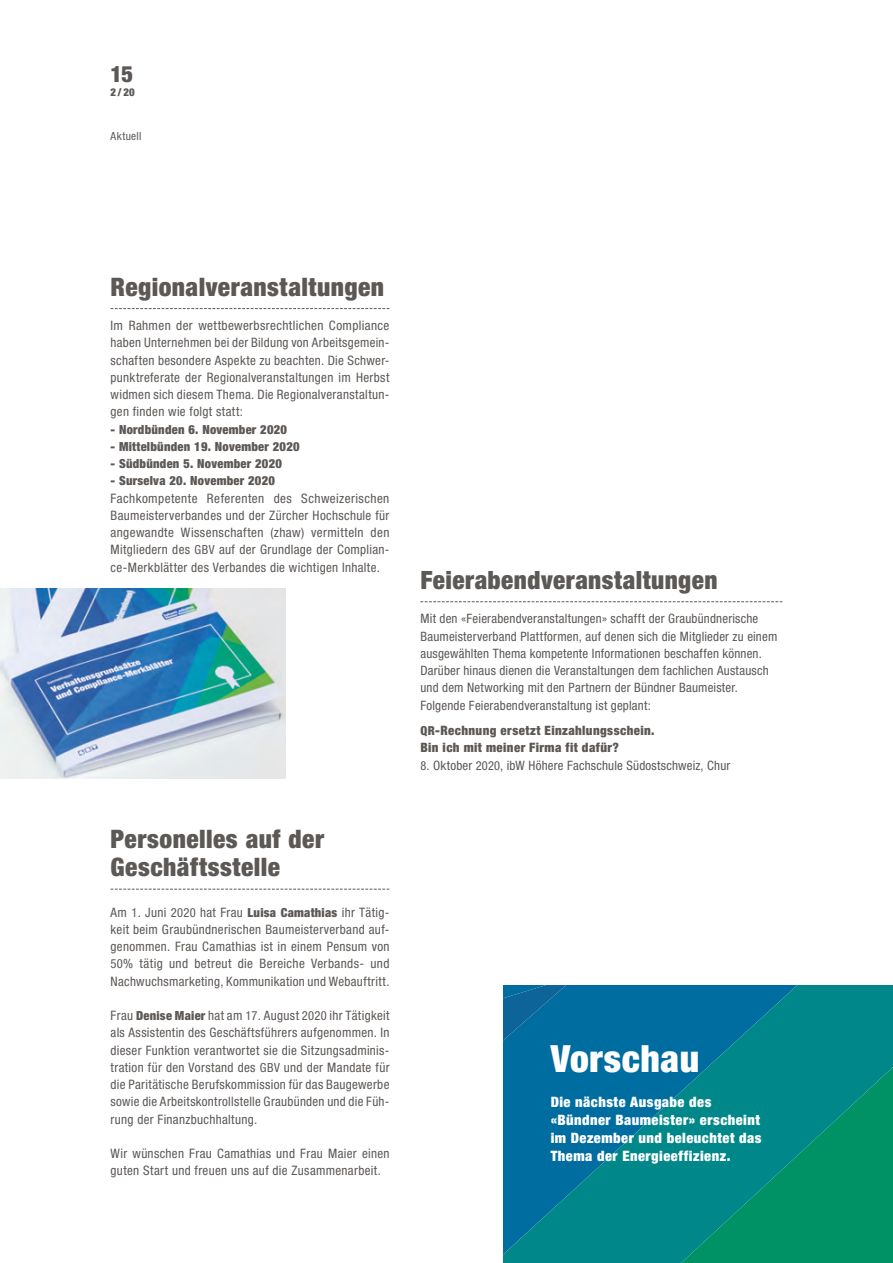
<style>
.page{position:relative;width:893px;height:1263px;background:#fff}
.page>*{position:absolute;margin:0;border:0;box-sizing:border-box;transform-origin:0 0}
.t1{font:900 condensed 37.5px "Helvetica Neue";letter-spacing:.015em;color:#fff}
.t2{font:900 condensed 25.5px/28.5px "Helvetica Neue";letter-spacing:.02em;color:#5c5855}
.t3{font:900 condensed 25.2px "Helvetica Neue";letter-spacing:.02em;color:#5c5855}
.t4{font:900 condensed 22.5px "Helvetica Neue";color:#5c5855}
.t5{font:900 condensed 14.4px/18px "Helvetica Neue";letter-spacing:.035em;color:#fff}
.t6{font:condensed 13.05px/17.2px "Helvetica Neue";letter-spacing:.025em;color:#5c5855;text-align:justify}
.t7{font:condensed 12.9px/17.2px "Helvetica Neue";letter-spacing:.015em;color:#5c5855}
.t8{font:900 condensed 12.9px/17.2px "Helvetica Neue";letter-spacing:.03em;color:#5c5855}
.t9{font:900 condensed 12.6px "Helvetica Neue";letter-spacing:.02em;color:#5c5855}
.t10{font:condensed 11.25px "Helvetica Neue";letter-spacing:.035em;color:#5c5855}
.t11{font:900 condensed 10.8px "Helvetica Neue";color:#5c5855}
.s1{font-size:12.6px}
.s2{font-weight:900;font-size:12.6px}
.s3{font-size:12.45px}
</style>
<div class="page">
<svg style="left:503px;top:986px;width:390px;height:277px;background:#007f8a"></svg>
<svg style="left:420px;top:601px;width:362px;height:1px"></svg>
<svg style="left:111px;top:889px;width:278px;height:1px"></svg>
<svg style="left:111px;top:308px;width:278px;height:1px"></svg>
<img style="left:0;top:589px;width:286px;height:190px">
<h3 class="t4" style="left:111px;top:60px;width:24px">15</h3>
<p class="t11" style="left:111px;top:86px;width:26px">2/20</p>
<p class="t10" style="left:111px;top:130px;width:32px">Aktuell</p>
<h2 class="t2" style="left:111px;top:272px;width:275px">Regionalveranstaltungen</h2>
<p class="t6" style="left:111px;top:317px;width:280px">Im Rahmen der wettbewerbsrechtlichen Compliance haben Unternehmen bei der Bildung von Arbeitsgemein&shy;schaften besondere Aspekte zu beachten. Die Schwer&shy;punktreferate der Regionalveranstaltungen im Herbst widmen sich diesem Thema. Die Regionalveranstaltun&shy;gen finden wie folgt statt:</p>
<p class="t9" style="left:111px;top:421px;width:178px">- Nordbünden 6. November 2020</p>
<p class="t9" style="left:111px;top:439px;width:191px">- Mittelbünden 19. November 2020</p>
<p class="t9" style="left:111px;top:456px;width:173px">- Südbünden 5. November 2020</p>
<p class="t9" style="left:111px;top:473px;width:166px">- Surselva 20. November 2020</p>
<p class="t6" style="left:111px;top:489px;width:280px">Fachkompetente Referenten des Schweizerischen Baumeisterverbandes und der Zürcher Hochschule für angewandte Wissenschaften (zhaw) vermitteln den Mitgliedern des <span class="s1">GBV</span> auf der Grundlage der Complian&shy;ce-Merkblätter des Verbandes die wichtigen Inhalte.</p>
<h2 class="t2" style="left:111px;top:824px;width:215px">Personelles auf der<br>Geschäftsstelle</h2>
<p class="t6" style="left:111px;top:903px;width:280px">Am <span class="s1">1</span>. Juni <span class="s1">2020</span> hat Frau <span class="s2">Luisa Camathias</span> ihr Tätig&shy;keit beim Graubündnerischen Baumeisterverband auf&shy;genommen. Frau Camathias ist in einem Pensum von <span class="s1">50</span>% tätig und betreut die Bereiche Verbands- und Nachwuchsmarketing, Kommunikation und Webauftritt.</p>
<p class="t6" style="left:111px;top:1007px;width:280px">Frau <span class="s2">Denise Maier</span> hat am <span class="s1">17</span>. August <span class="s1">2020</span> ihr Tätigkeit als Assistentin des Geschäftsführers aufgenommen. In dieser Funktion verantwortet sie die Sitzungsadminis&shy;tration für den Vorstand des <span class="s1">GBV</span> und der Mandate für die Paritätische Berufskommission für das Baugewerbe sowie die Arbeitskontrollstelle Graubünden und die Füh&shy;rung der Finanzbuchhaltung.</p>
<p class="t6" style="left:111px;top:1145px;width:280px">Wir wünschen Frau Camathias und Frau Maier einen guten Start und freuen uns auf die Zusammenarbeit.</p>
<h3 class="t3" style="left:420px;top:564px;width:299px">Feierabendveranstaltungen</h3>
<p class="t7" style="left:420px;top:610px;width:358px">Mit den «Feierabendveranstaltungen» schafft der Graubündnerische Baumeisterverband Plattformen, auf denen sich die Mitglieder zu einem ausgewählten Thema kompetente Informationen beschaffen können.<br>Darüber hinaus dienen die Veranstaltungen dem fachlichen Austausch und dem Networking mit den Partnern der Bündner Baumeister.<br>Folgende Feierabendveranstaltung ist geplant:</p>
<p class="t8" style="left:420px;top:722px;width:236px"><span class="s3">QR</span>-Rechnung ersetzt Einzahlungsschein.<br>Bin ich mit meiner Firma fit dafür?</p>
<p class="t7" style="left:420px;top:756px;width:311px"><span class="s3">8</span>. Oktober <span class="s3">2020</span>, ibW Höhere Fachschule Südostschweiz, Chur</p>
<h1 class="t1" style="left:551px;top:1035px;width:150px">Vorschau</h1>
<p class="t5" style="left:551px;top:1093px;width:212px">Die nächste Ausgabe des «Bündner Baumeister» erscheint im Dezember und beleuchtet das<br>Thema der Energieeffizienz.</p>
</div>
